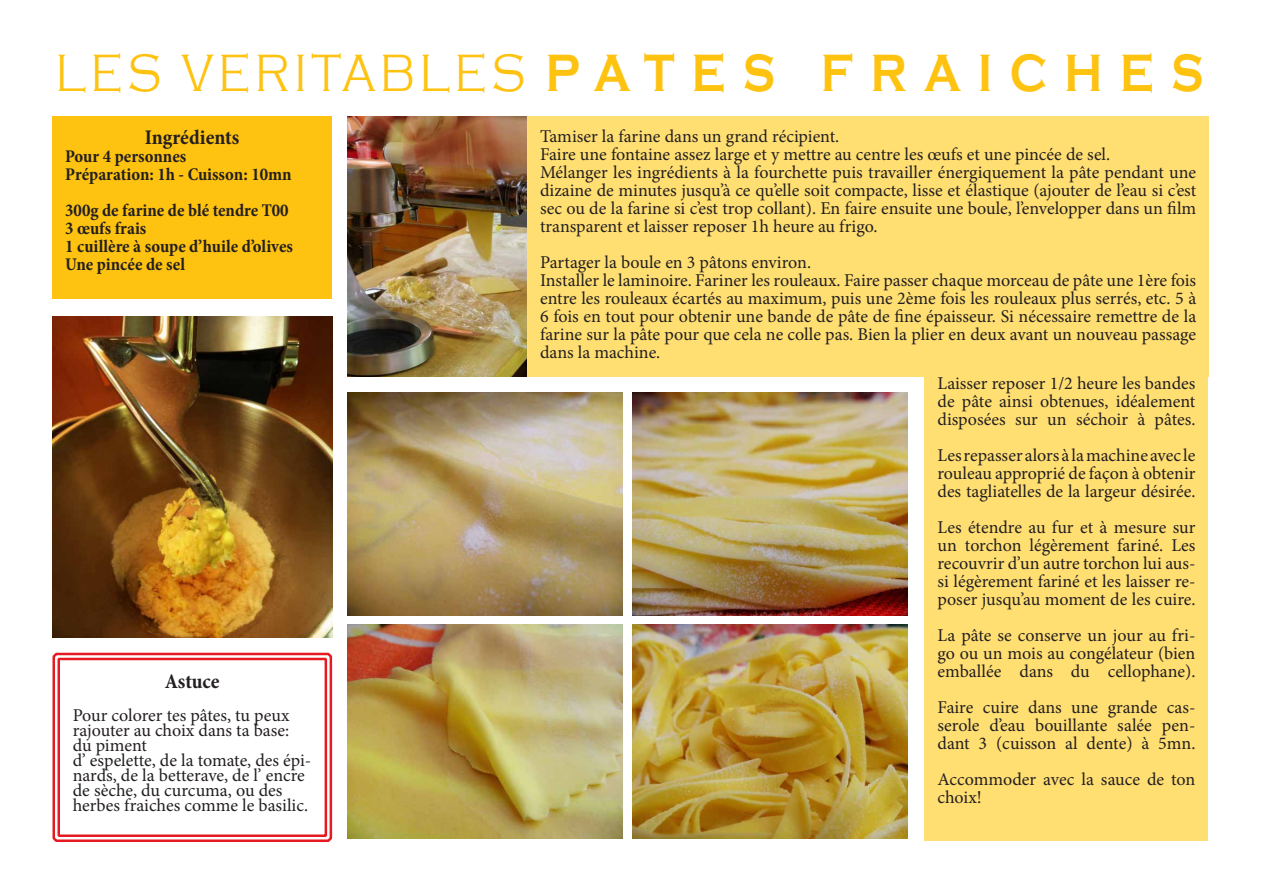
<style>
.page{position:relative;width:1263px;height:893px;background:#fff}
.page>*{position:absolute;margin:0;border:0;box-sizing:border-box;transform-origin:0 0}
.t1{font:300 54px "Copperplate Gothic";letter-spacing:.1em;color:#fec210;scale:.83 1}
.t2{font:700 condensed 21px "Minion Pro";letter-spacing:-.005em;color:#231f20}
.t3{font:18px/18px "Minion Pro";color:#231f20;text-align:justify}
.t4{font:700 condensed 18px "Minion Pro";color:#231f20}
.s1{font-weight:700}
</style>
<div class="page">
<img style="left:52px;top:317px;width:280px;height:321px">
<img style="left:347px;top:116px;width:180px;height:260px">
<div style="left:52px;top:116px;width:280px;height:183px;background:#fec210"></div>
<div style="left:527px;top:116px;width:682px;height:260px;background:#ffde72"></div>
<img style="left:633px;top:624px;width:275px;height:215px">
<img style="left:347px;top:624px;width:275px;height:215px">
<img style="left:347px;top:393px;width:275px;height:223px">
<img style="left:633px;top:393px;width:275px;height:223px">
<svg style="left:52px;top:652px;width:281px;height:190px"></svg>
<div style="left:58px;top:658px;width:269px;height:179px;border:2px solid #e51b21"></div>
<div style="left:925px;top:376px;width:283px;height:465px;background:#ffde72"></div>
<p class="t1" style="left:56px;top:44px;width:1385px">LES VERITABLES <span class="s1">PAT E S F R A I C H E S</span></p>
<p class="t2" style="left:145px;top:123px;width:96px">Ingrédients</p>
<p class="t4" style="left:65px;top:144px;width:123px">Pour 4 personnes</p>
<p class="t4" style="left:65px;top:162px;width:228px">Préparation: 1h - Cuisson: 10mn</p>
<p class="t4" style="left:65px;top:198px;width:225px">300g de farine de blé tendre T00</p>
<p class="t4" style="left:65px;top:216px;width:83px">3 œufs frais</p>
<p class="t4" style="left:65px;top:234px;width:229px">1 cuillère à soupe d’huile d’olives</p>
<p class="t4" style="left:65px;top:252px;width:121px">Une pincée de sel</p>
<p class="t3" style="left:540px;top:128px;width:301px">Tamiser la farine dans un grand récipient.</p>
<p class="t3" style="left:540px;top:146px;width:572px">Faire une fontaine assez large et y mettre au centre les œufs et une pincée de sel.</p>
<p class="t3" style="left:540px;top:164px;width:658px">Mélanger les ingrédients à la fourchette puis travailler énergiquement la pâte pendant une dizaine de minutes jusqu’à ce qu’elle soit compacte, lisse et élastique (ajouter de l’eau si c’est sec ou de la farine si c’est trop collant). En faire ensuite une boule, l’envelopper dans un film transparent et laisser reposer 1h heure au frigo.</p>
<p class="t3" style="left:540px;top:254px;width:273px">Partager la boule en 3 pâtons environ.</p>
<p class="t3" style="left:540px;top:272px;width:658px">Installer le laminoire. Fariner les rouleaux. Faire passer chaque morceau de pâte une 1ère fois entre les rouleaux écartés au maximum, puis une 2ème fois les rouleaux plus serrés, etc. 5 à 6 fois en tout pour obtenir une bande de pâte de fine épaisseur. Si nécessaire remettre de la farine sur la pâte pour que cela ne colle pas. Bien la plier en deux avant un nouveau passage dans la machine.</p>
<p class="t2" style="left:165px;top:667px;width:56px">Astuce</p>
<p class="t3" style="left:73px;top:708px;width:218px;line-height:15px">Pour colorer tes pâtes, tu peux rajouter au choix dans ta base: du piment</p>
<p class="t3" style="left:73px;top:753px;width:240px;line-height:15px;text-align:left">d’ espelette, de la tomate, des épi&shy;nards, de la betterave, de l’ encre de sèche, du curcuma, ou des herbes fraiches comme le basilic.</p>
<p class="t3" style="left:937px;top:375px;width:259px">Laisser reposer 1/2 heure les bandes de pâte ainsi obtenues, idéalement disposées sur un séchoir à pâtes.</p>
<p class="t3" style="left:937px;top:447px;width:259px">Les repasser alors à la machine avec le rouleau approprié de façon à obtenir des tagliatelles de la largeur désirée.</p>
<p class="t3" style="left:937px;top:519px;width:259px">Les étendre au fur et à mesure sur un torchon légèrement fariné. Les recouvrir d’un autre torchon lui aus&shy;si légèrement fariné et les laisser re&shy;poser jusqu’au moment de les cuire.</p>
<p class="t3" style="left:937px;top:627px;width:259px">La pâte se conserve un jour au fri&shy;go ou un mois au congélateur (bien emballée dans du cellophane).</p>
<p class="t3" style="left:937px;top:699px;width:259px">Faire cuire dans une grande cas&shy;serole d’eau bouillante salée pen&shy;dant 3 (cuisson al dente) à 5mn.</p>
<p class="t3" style="left:937px;top:771px;width:259px">Accommoder avec la sauce de ton choix!</p>
</div>
